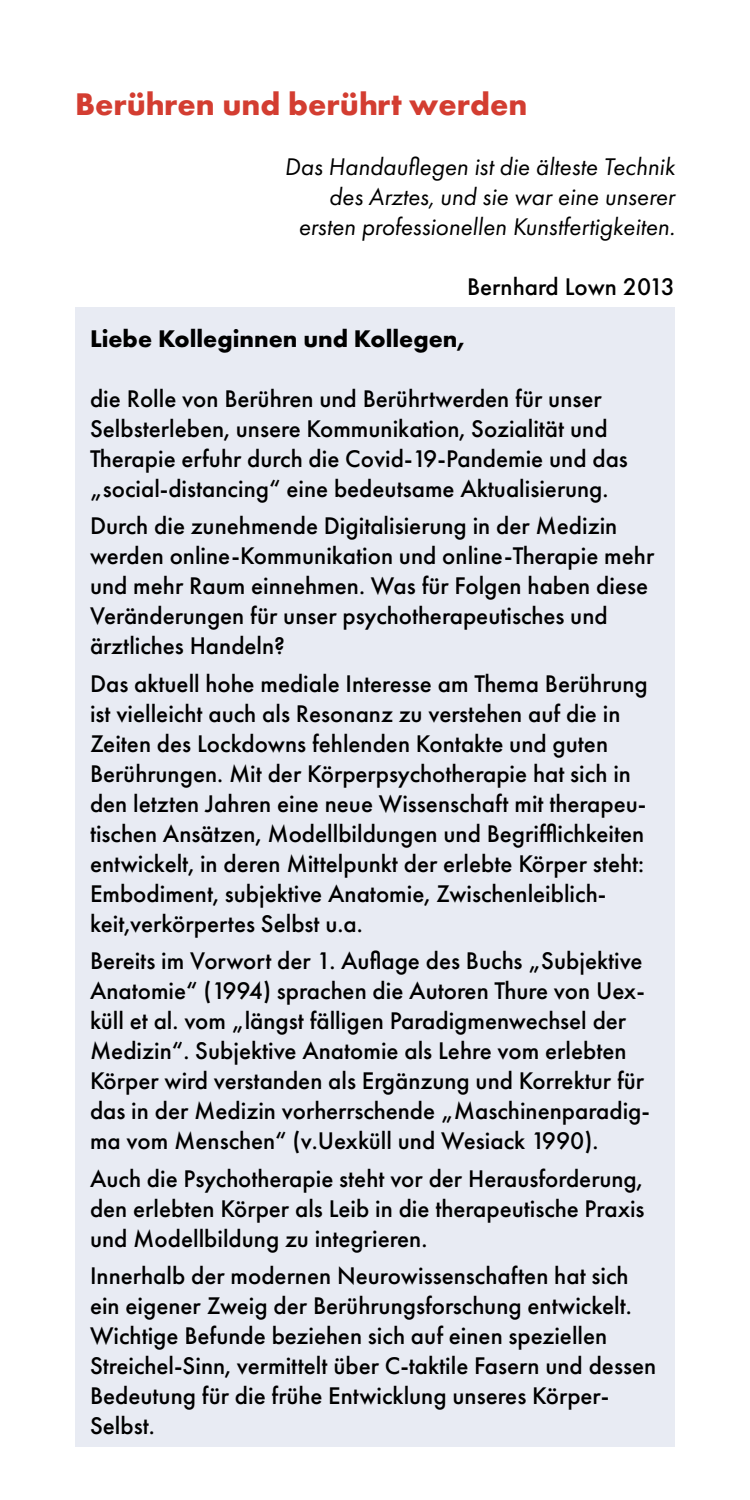
<style>
.page{position:relative;width:750px;height:1500px;background:#fff}
.page>*{position:absolute;margin:0;border:0;box-sizing:border-box;transform-origin:0 0}
.t1{font:700 32.5px "Futura PT";color:#d33d31}
.t2{font:500 25px/30px "Futura PT";color:#000}
.t3{font:italic 25px/30px "Futura PT";color:#000;text-align:right}
.t4{font:700 25px "Futura PT";color:#000}
</style>
<div class="page">
<div style="left:75px;top:308px;width:600px;height:1140px;background:#e8ebf3"></div>
<h1 class="t1" style="left:75px;top:83px;width:454px">Berühren und berührt werden</h1>
<p class="t3" style="left:285px;top:151px;width:392px">Das Handauflegen ist die älteste Technik des Arztes, und sie war eine unserer ersten professionellen Kunstfertigkeiten.</p>
<p class="t2" style="left:467px;top:271px;width:209px">Bernhard Lown 2013</p>
<p class="t4" style="left:90px;top:322px;width:377px">Liebe Kolleginnen und Kollegen,</p>
<p class="t2" style="left:90px;top:383px;width:539px">die Rolle von Berühren und Berührtwerden für unser Selbsterleben, unsere Kommunikation, Sozialität und Therapie erfuhr durch die Covid-19-Pandemie und das „social-distancing“ eine bedeutsame Aktualisierung.</p>
<p class="t2" style="left:90px;top:511px;width:566px">Durch die zunehmende Digitalisierung in der Medizin werden online-Kommunikation und online-Therapie mehr und mehr Raum einnehmen. Was für Folgen haben diese Veränderungen für unser psychotherapeutisches und ärztliches Handeln?</p>
<p class="t2" style="left:90px;top:668px;width:559px">Das aktuell hohe mediale Interesse am Thema Berührung ist vielleicht auch als Resonanz zu verstehen auf die in Zeiten des Lockdowns fehlenden Kontakte und guten Berührungen. Mit der Körperpsychotherapie hat sich in den letzten Jahren eine neue Wissenschaft mit therapeu&shy;tischen Ansätzen, Modellbildungen und Begrifflichkeiten entwickelt, in deren Mittelpunkt der erlebte Körper steht:<br>Embodiment, subjektive Anatomie, Zwischenleiblich&shy;keit,verkörpertes Selbst u.a.</p>
<p class="t2" style="left:90px;top:946px;width:562px">Bereits im Vorwort der 1. Auflage des Buchs „Subjektive Anatomie“ (1994) sprachen die Autoren Thure von Uex&shy;küll et al. vom „längst fälligen Paradigmenwechsel der Medizin“. Subjektive Anatomie als Lehre vom erlebten Körper wird verstanden als Ergänzung und Korrektur für das in der Medizin vorherrschende „Maschinenparadig&shy;ma vom Menschen“ (v.Uexküll und Wesiack 1990).</p>
<p class="t2" style="left:90px;top:1163px;width:556px;text-align:justify">Auch die Psychotherapie steht vor der Herausforderung, den erlebten Körper als Leib in die therapeutische Praxis und Modellbildung zu integrieren.</p>
<p class="t2" style="left:90px;top:1261px;width:568px">Innerhalb der modernen Neurowissenschaften hat sich ein eigener Zweig der Berührungsforschung entwickelt.<br>Wichtige Befunde beziehen sich auf einen speziellen Streichel-Sinn, vermittelt über C-taktile Fasern und dessen Bedeutung für die frühe Entwicklung unseres Körper-Selbst.</p>
</div>
